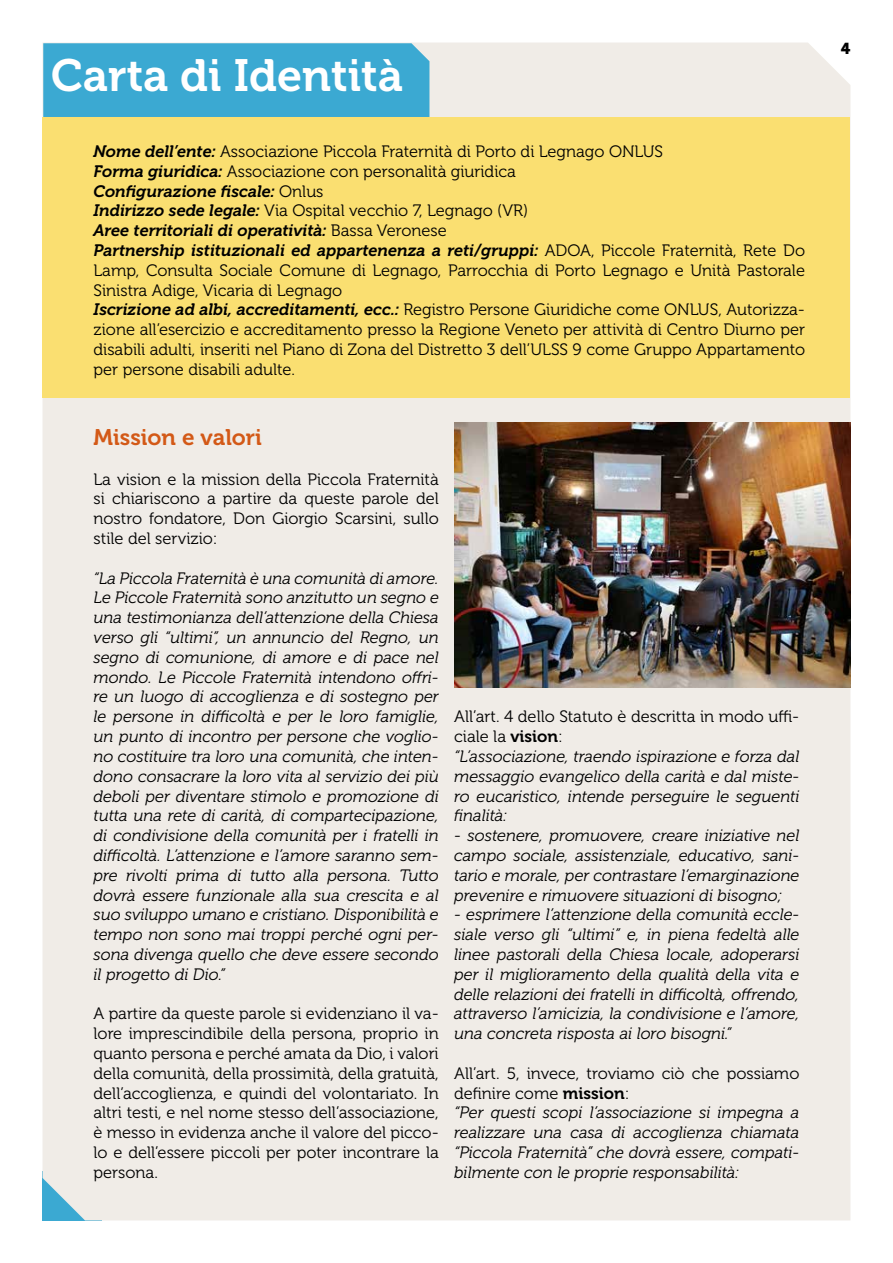
<style>
.page{position:relative;width:893px;height:1263px;background:#fff}
.page>*{position:absolute;margin:0;border:0;box-sizing:border-box;transform-origin:0 0}
.t1{font:45px "Museo 700";color:#fff}
.t2{font:22.5px "Museo 700";color:#d35917}
.t3{font:italic 16.5px/19.8px "Museo 300";color:#000;text-align:justify}
.t4{font:16.5px/19.8px "Museo 300";color:#000;text-align:justify}
.t5{font:italic 16.5px/19.8px "Museo 700";color:#000}
.t6{font:15.75px "Museo 900";color:#000}
.s1{font-family:"Museo 700";font-style:italic}
.s2{font-family:"Museo 300";font-style:normal}
.s3{font-style:normal}
.s4{font-family:"Museo 700";font-style:normal}
</style>
<div class="page">
<div style="left:43px;top:43px;width:807px;height:1177px;background:#f0ece7"></div>
<div style="left:43px;top:43px;width:386px;height:74px;background:#3ba9d2"></div>
<div style="left:43px;top:117px;width:807px;height:281px;background:#fadf71"></div>
<img style="left:454px;top:422px;width:396px;height:266px">
<h1 class="t1" style="left:51px;top:50px;width:353px">Carta di Identità</h1>
<p class="t4" style="left:94px;top:142px;width:571px"><span class="s1">Nome dell’ente:</span> Associazione Piccola Fraternità di Porto di Legnago ONLUS<br><span class="s1">Forma giuridica:</span> Associazione con personalità giuridica</p>
<p class="t5" style="left:94px;top:181px;width:231px">Configurazione fiscale: <span class="s2">Onlus</span></p>
<p class="t4" style="left:94px;top:201px;width:436px"><span class="s1">Indirizzo sede legale:</span> Via Ospital vecchio 7, Legnago (VR)</p>
<p class="t5" style="left:94px;top:221px;width:713px">Aree territoriali di operatività: <span class="s2">Bassa Veronese<br></span>Partnership istituzionali ed appartenenza a reti/gruppi: <span class="s2">ADOA, Piccole Fraternità, Rete Do</span></p>
<p class="t4" style="left:94px;top:261px;width:713px;text-align:left">Lamp, Consulta Sociale Comune di Legnago, Parrocchia di Porto Legnago e Unità Pastorale Sinistra Adige, Vicaria di Legnago<br><span class="s1">Iscrizione ad albi, accreditamenti, ecc.:</span> Registro Persone Giuridiche come ONLUS, Autorizza&shy;zione all’esercizio e accreditamento presso la Regione Veneto per attività di Centro Diurno per disabili adulti, inseriti nel Piano di Zona del Distretto 3 dell’ULSS 9 come Gruppo Appartamento per persone disabili adulte.</p>
<h2 class="t2" style="left:94px;top:425px;width:170px">Mission e valori</h2>
<p class="t4" style="left:94px;top:469px;width:347px">La vision e la mission della Piccola Fraternità si chiariscono a partire da queste parole del nostro fondatore, Don Giorgio Scarsini, sullo stile del servizio:</p>
<p class="t3" style="left:94px;top:568px;width:347px">“La Piccola Fraternità è una comunità di amore.<br>Le Piccole Fraternità sono anzitutto un segno e una testimonianza dell’attenzione della Chiesa verso gli “ultimi”, un annuncio del Regno, un segno di comunione, di amore e di pace nel mondo. Le Piccole Fraternità intendono offri&shy;re un luogo di accoglienza e di sostegno per le persone in difficoltà e per le loro famiglie, un punto di incontro per persone che voglio&shy;no costituire tra loro una comunità, che inten&shy;dono consacrare la loro vita al servizio dei più deboli per diventare stimolo e promozione di tutta una rete di carità, di compartecipazione, di condivisione della comunità per i fratelli in difficoltà. L’attenzione e l’amore saranno sem&shy;pre rivolti prima di tutto alla persona. Tutto dovrà essere funzionale alla sua crescita e al suo sviluppo umano e cristiano. Disponibilità e tempo non sono mai troppi perché ogni per&shy;sona divenga quello che deve essere secondo il progetto di Dio.”</p>
<p class="t4" style="left:94px;top:1004px;width:347px">A partire da queste parole si evidenziano il va&shy;lore imprescindibile della persona, proprio in quanto persona e perché amata da Dio, i valori della comunità, della prossimità, della gratuità, dell’accoglienza, e quindi del volontariato. In altri testi, e nel nome stesso dell’associazione, è messo in evidenza anche il valore del picco&shy;lo e dell’essere piccoli per poter incontrare la persona.</p>
<p class="t3" style="left:454px;top:707px;width:347px;text-align:left"><span class="s3">All’art. 4 dello Statuto è descritta in modo uffi&shy;ciale la</span> <span class="s4">vision</span><span class="s3">:<br></span>“L’associazione, traendo ispirazione e forza dal messaggio evangelico della carità e dal miste&shy;ro eucaristico, intende perseguire le seguenti finalità:</p>
<p class="t3" style="left:454px;top:826px;width:347px">- sostenere, promuovere, creare iniziative nel campo sociale, assistenziale, educativo, sani&shy;tario e morale, per contrastare l’emarginazione prevenire e rimuovere situazioni di bisogno;</p>
<p class="t3" style="left:454px;top:905px;width:347px">- esprimere l’attenzione della comunità eccle&shy;siale verso gli “ultimi” e, in piena fedeltà alle linee pastorali della Chiesa locale, adoperarsi per il miglioramento della qualità della vita e delle relazioni dei fratelli in difficoltà, offrendo, attraverso l’amicizia, la condivisione e l’amore, una concreta risposta ai loro bisogni.”</p>
<p class="t3" style="left:454px;top:1063px;width:347px;text-align:left"><span class="s3">All’art. 5, invece, troviamo ciò che possiamo definire come</span> <span class="s4">mission</span><span class="s3">:<br></span>“Per questi scopi l’associazione si impegna a realizzare una casa di accoglienza chiamata “Piccola Fraternità” che dovrà essere, compati&shy;bilmente con le proprie responsabilità:</p>
<p class="t6" style="left:841px;top:40px;width:11px">4</p>
</div>
